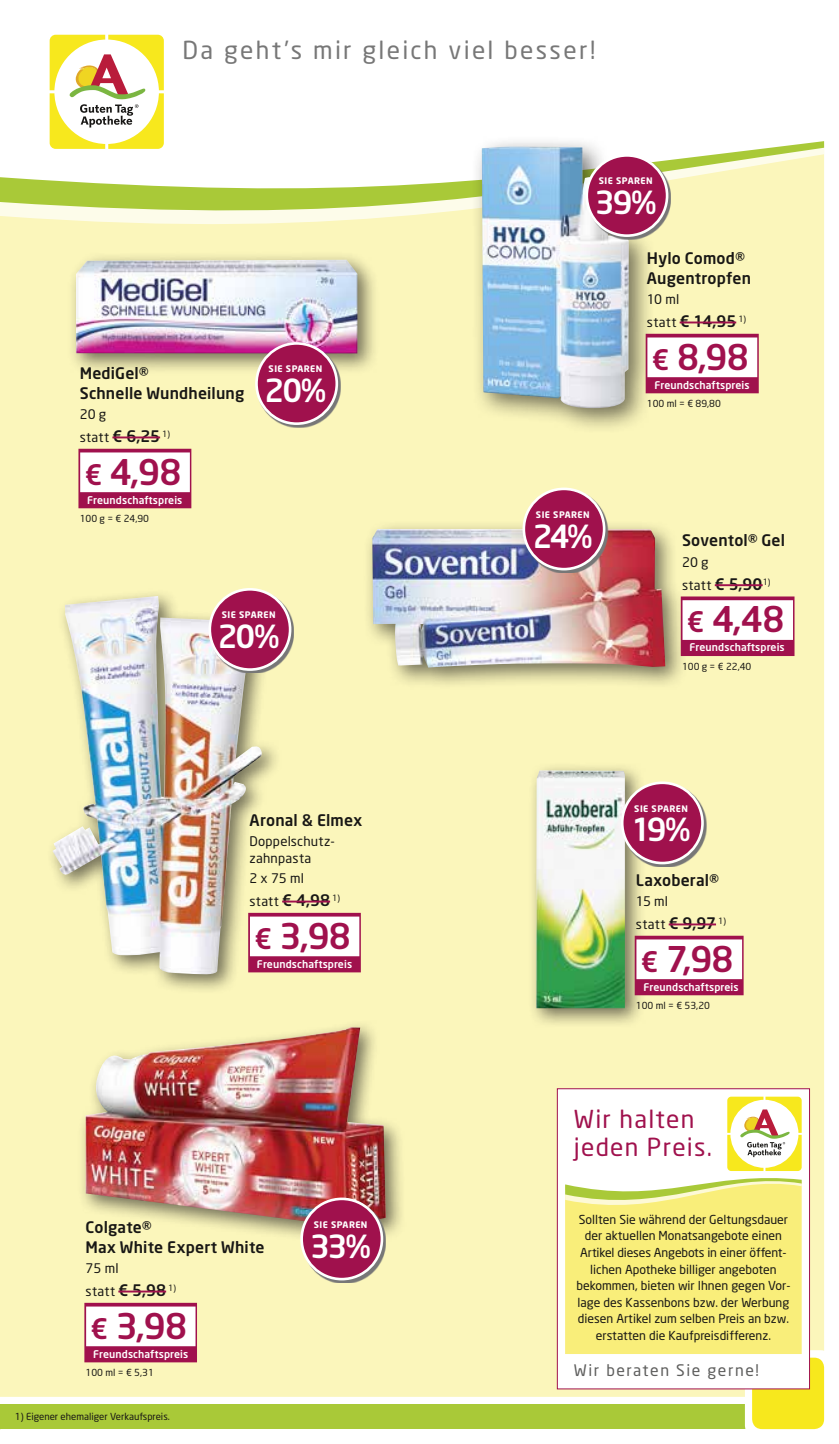
<style>
.page{position:relative;width:839px;height:1444px;background:#fff}
.page>*{position:absolute;margin:0;border:0;box-sizing:border-box;transform-origin:0 0}
.t1{font:500 35px "Neo Sans";letter-spacing:-.025em;color:#a0114d}
.t2{font:500 31.5px "Neo Sans";letter-spacing:-.08em;color:#fff}
.t3{font:24.5px "Neo Sans";letter-spacing:.09em;color:#777}
.t4{font:24.5px/28px "Neo Sans";letter-spacing:.05em;color:#a0114d}
.t5{font:500 15.75px/19.2px "Neo Sans";letter-spacing:.01em;color:#181715}
.t6{font:15.75px "Neo Sans";letter-spacing:.1em;color:#5e5e5d}
.t7{font:13.12px/22.8px "Neo Sans";letter-spacing:.02em;color:#181715}
.t8{font:12.25px/16.6px "Neo Sans";color:#181715;text-align:center}
.t9{font:500 10.5px "Neo Sans";letter-spacing:.01em;color:#fff}
.t10{font:9.62px "Neo Sans";color:#181715}
.t11{font:700 8.92px "Neo Sans";letter-spacing:.05em;color:#fff}
.s1{font-weight:500;font-size:15.75px}
.s2{font-size:28px}
.s3{font-weight:400;font-size:13.12px}
</style>
<div class="page">
<div style="left:0;top:1404px;width:755px;height:25px;background:#a9c938"></div>
<div style="left:0;top:227px;width:823px;height:1169px;background:#fbf6bb"></div>
<svg style="left:50px;top:35px;width:114px;height:40px"></svg>
<div style="left:744px;top:1350px;width:87px;height:86px;background:#fff;border-radius:11px"></div>
<div style="left:752px;top:1357px;width:71px;height:72px;background:#f7e81d;border-radius:10px"></div>
<svg style="left:0;top:75px;width:823px;height:152px"></svg>
<div style="left:556px;top:1088px;width:253px;height:301px;background:#fff;border:1px solid #a0114d"></div>
<svg style="left:565px;top:1096px;width:236px;height:258px"></svg>
<div style="left:528px;top:762px;width:118px;height:267px;background:#181715;opacity:.6"></div>
<img style="left:536px;top:770px;width:88px;height:238px">
<div style="left:634px;top:935px;width:109px;height:60px;background:#a0114d"></div>
<div style="left:636px;top:939px;width:106px;height:40px;background:#fff"></div>
<hr style="left:668px;top:923px;width:47px;height:2px;background:#a0114d">
<svg style="left:623px;top:784px;width:83px;height:83px"></svg>
<div style="left:622px;top:783px;width:80px;height:80px;background:#a0114d;border-radius:50%"></div>
<div style="left:620px;top:781px;width:83px;height:83px;border:3px solid #fff;border-radius:50%"></div>
<div style="left:78px;top:1019px;width:328px;height:228px;background:#181715;opacity:.6"></div>
<img style="left:86px;top:1027px;width:300px;height:199px">
<div style="left:84px;top:1302px;width:113px;height:60px;background:#a0114d"></div>
<div style="left:86px;top:1306px;width:109px;height:40px;background:#fff"></div>
<hr style="left:118px;top:1290px;width:48px;height:2px;background:#a0114d">
<svg style="left:303px;top:1200px;width:83px;height:83px"></svg>
<div style="left:301px;top:1199px;width:81px;height:80px;background:#a0114d;border-radius:50%"></div>
<div style="left:300px;top:1197px;width:83px;height:83px;border:3px solid #fff;border-radius:50%"></div>
<div style="left:471px;top:135px;width:184px;height:300px;background:#181715;opacity:.6"></div>
<img style="left:481px;top:146px;width:147px;height:262px">
<div style="left:645px;top:334px;width:113px;height:59px;background:#a0114d"></div>
<div style="left:647px;top:337px;width:110px;height:40px;background:#fff"></div>
<hr style="left:679px;top:321px;width:57px;height:2px;background:#a0114d">
<svg style="left:588px;top:156px;width:82px;height:83px"></svg>
<div style="left:586px;top:155px;width:81px;height:81px;background:#a0114d;border-radius:50%"></div>
<div style="left:585px;top:154px;width:83px;height:83px;border:3px solid #fff;border-radius:50%"></div>
<div style="left:46px;top:588px;width:236px;height:407px;background:#181715;opacity:.6"></div>
<img style="left:52px;top:596px;width:210px;height:379px">
<div style="left:248px;top:913px;width:113px;height:59px;background:#a0114d"></div>
<div style="left:250px;top:916px;width:109px;height:40px;background:#fff"></div>
<hr style="left:282px;top:900px;width:48px;height:2px;background:#a0114d">
<svg style="left:211px;top:590px;width:83px;height:83px;fill:#fbf6bb"></svg>
<div style="left:210px;top:589px;width:80px;height:80px;background:#a0114d;border-radius:50%"></div>
<div style="left:208px;top:588px;width:83px;height:83px;border:3px solid #fff;border-radius:50%"></div>
<div style="left:363px;top:519px;width:325px;height:171px;background:#181715;opacity:.6"></div>
<img style="left:372px;top:529px;width:293px;height:138px">
<div style="left:680px;top:596px;width:114px;height:60px;background:#a0114d"></div>
<div style="left:682px;top:600px;width:110px;height:40px;background:#fff"></div>
<hr style="left:714px;top:584px;width:48px;height:2px;background:#a0114d">
<svg style="left:525px;top:490px;width:83px;height:83px"></svg>
<div style="left:523px;top:489px;width:81px;height:80px;background:#a0114d;border-radius:50%"></div>
<div style="left:522px;top:487px;width:83px;height:83px;border:3px solid #fff;border-radius:50%"></div>
<div style="left:67px;top:251px;width:312px;height:124px;background:#181715;opacity:.6"></div>
<img style="left:76px;top:260px;width:281px;height:93px">
<div style="left:78px;top:449px;width:113px;height:59px;background:#a0114d"></div>
<div style="left:80px;top:452px;width:110px;height:40px;background:#fff"></div>
<hr style="left:112px;top:436px;width:48px;height:2px;background:#a0114d">
<svg style="left:257px;top:344px;width:83px;height:83px"></svg>
<div style="left:256px;top:343px;width:81px;height:81px;background:#a0114d;border-radius:50%"></div>
<div style="left:255px;top:342px;width:83px;height:83px;border:3px solid #fff;border-radius:50%"></div>
<hr style="left:0;top:875px;width:1px;height:60px;background:#a0114d">
<h3 class="t3" style="left:182px;top:35px;width:414px">Da geht’s mir gleich viel besser!</h3>
<p class="t5" style="left:80px;top:363px;width:166px">MediGel®<br>Schnelle Wundheilung</p>
<p class="t7" style="left:80px;top:403px;width:92px">20 g<br>statt <span class="s1">€ 6,25</span> <sup>1)</sup></p>
<h1 class="t1" style="left:85px;top:450px;width:98px"><span class="s2">€</span> 4,98</h1>
<p class="t9" style="left:87px;top:493px;width:97px">Freundschaftspreis</p>
<p class="t10" style="left:80px;top:513px;width:71px">100 g = € 24,90</p>
<p class="t11" style="left:268px;top:363px;width:55px">SIE SPAREN</p>
<h2 class="t2" style="left:264px;top:370px;width:63px">20%</h2>
<p class="t11" style="left:222px;top:609px;width:55px">SIE SPAREN</p>
<h2 class="t2" style="left:218px;top:616px;width:63px">20%</h2>
<p class="t5" style="left:249px;top:810px;width:114px">Aronal &amp; Elmex</p>
<p class="t7" style="left:249px;top:833px;width:87px;line-height:16.6px">Doppelschutz&shy;zahnpasta</p>
<p class="t7" style="left:249px;top:866px;width:92px">2 x 75 ml<br>statt <span class="s1">€ 4,98</span> <sup>1)</sup></p>
<h1 class="t1" style="left:254px;top:914px;width:98px"><span class="s2">€</span> 3,98</h1>
<p class="t9" style="left:257px;top:957px;width:97px">Freundschaftspreis</p>
<p class="t5" style="left:86px;top:1217px;width:180px">Colgate®<br>Max White Expert White</p>
<p class="t7" style="left:86px;top:1256px;width:92px">75 ml<br>statt <span class="s1">€ 5,98</span> <sup>1)</sup></p>
<h1 class="t1" style="left:91px;top:1303px;width:98px"><span class="s2">€</span> 3,98</h1>
<p class="t9" style="left:93px;top:1347px;width:97px">Freundschaftspreis</p>
<p class="t10" style="left:86px;top:1366px;width:70px">100 ml = € 5,31</p>
<p class="t10" style="left:15px;top:1411px;width:156px">1) Eigener ehemaliger Verkaufspreis.</p>
<p class="t11" style="left:314px;top:1218px;width:55px">SIE SPAREN</p>
<h2 class="t2" style="left:310px;top:1226px;width:62px">33%</h2>
<p class="t11" style="left:598px;top:175px;width:55px">SIE SPAREN</p>
<h2 class="t2" style="left:594px;top:183px;width:63px">39%</h2>
<p class="t11" style="left:536px;top:509px;width:55px">SIE SPAREN</p>
<h2 class="t2" style="left:533px;top:516px;width:61px">24%</h2>
<p class="t5" style="left:646px;top:249px;width:106px">Hylo Comod®<br>Augentropfen</p>
<p class="t7" style="left:646px;top:288px;width:34px">10 ml</p>
<p class="t5" style="left:646px;top:311px;width:101px"><span class="s3">statt</span> € 14,95 <sup>1)</sup></p>
<h1 class="t1" style="left:651px;top:335px;width:98px"><span class="s2">€</span> 8,98</h1>
<p class="t9" style="left:654px;top:378px;width:97px">Freundschaftspreis</p>
<p class="t10" style="left:646px;top:398px;width:76px">100 ml = € 89,80</p>
<p class="t5" style="left:681px;top:530px;width:104px">Soventol® Gel</p>
<p class="t7" style="left:681px;top:550px;width:90px">20 g<br>statt <span class="s1">€ 5,90</span><sup>1)</sup></p>
<h1 class="t1" style="left:686px;top:597px;width:99px"><span class="s2">€</span> 4,48</h1>
<p class="t9" style="left:689px;top:641px;width:97px">Freundschaftspreis</p>
<p class="t10" style="left:681px;top:660px;width:71px">100 g = € 22,40</p>
<p class="t11" style="left:634px;top:802px;width:55px">SIE SPAREN</p>
<h2 class="t2" style="left:631px;top:810px;width:61px">19%</h2>
<p class="t5" style="left:635px;top:870px;width:84px">Laxoberal®</p>
<p class="t7" style="left:635px;top:889px;width:92px">15 ml<br>statt <span class="s1">€ 9,97</span> <sup>1)</sup></p>
<h1 class="t1" style="left:640px;top:936px;width:94px"><span class="s2">€</span> 7,98</h1>
<p class="t9" style="left:643px;top:980px;width:97px">Freundschaftspreis</p>
<p class="t10" style="left:635px;top:999px;width:76px">100 ml = € 53,20</p>
<h3 class="t4" style="left:573px;top:1105px;width:140px">Wir halten jeden Preis.</h3>
<p class="t8" style="left:576px;top:1210px;width:215px">Sollten Sie während der Geltungsdauer der aktuellen Monatsangebote einen Artikel dieses Angebots in einer öffent&shy;lichen Apotheke billiger angeboten bekommen, bieten wir Ihnen gegen Vor&shy;lage des Kassenbons bzw. der Werbung diesen Artikel zum selben Preis an bzw. erstatten die Kaufpreisdifferenz.</p>
<p class="t6" style="left:573px;top:1360px;width:186px">Wir beraten Sie gerne!</p>
</div>
